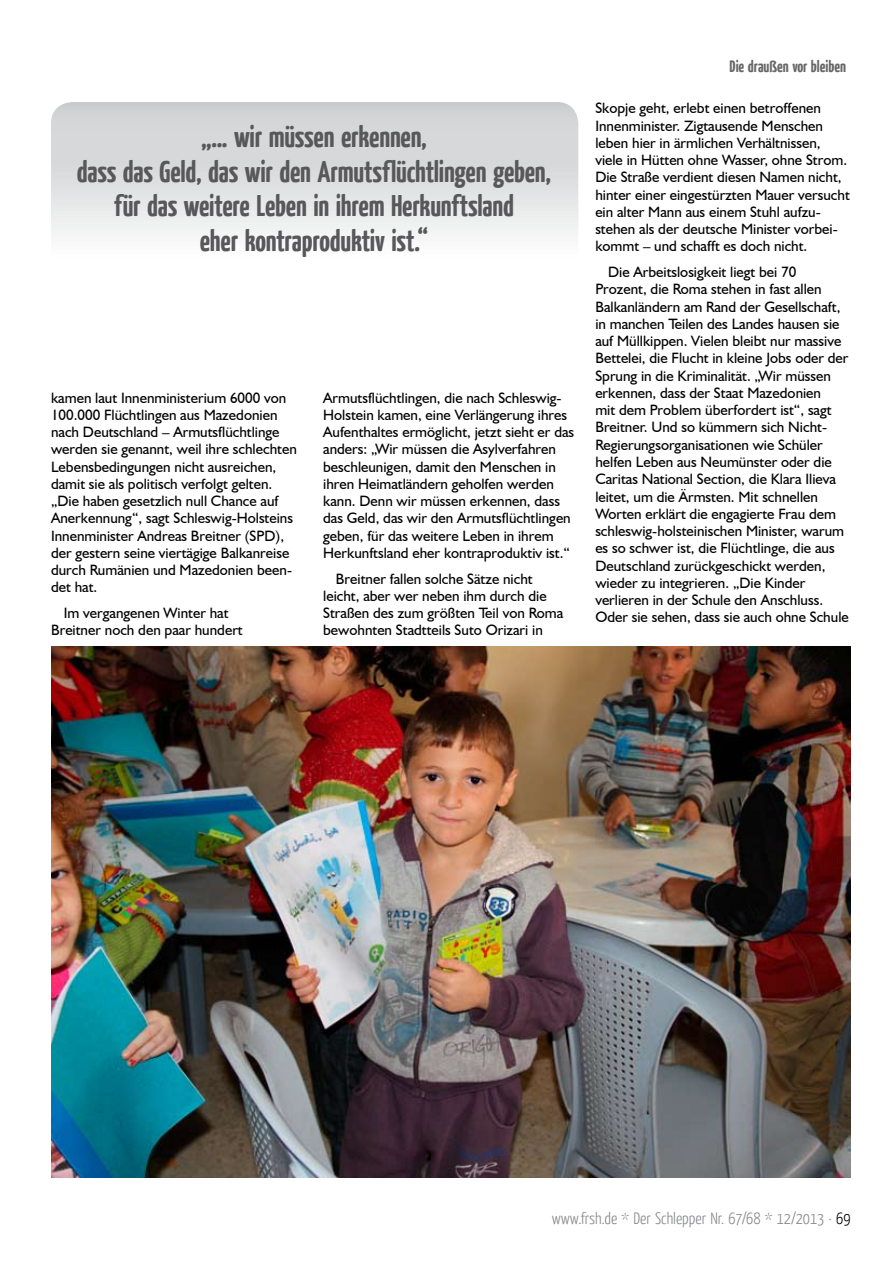
<style>
.page{position:relative;width:893px;height:1263px;background:#fff}
.page>*{position:absolute;margin:0;border:0;box-sizing:border-box;transform-origin:0 0}
.t1{font:700 30px/34.5px "Yanone Kaffeesatz";letter-spacing:-.01em;color:#58585a;text-align:center}
.t2{font:300 16.5px "Yanone Kaffeesatz";color:#87888a}
.t3{font:700 16.5px "Yanone Kaffeesatz";color:#000}
.t4{font:15px/17.2px "Humanist 521 BT";color:#000}
.s1{color:#000}
</style>
<div class="page">
<img style="left:51px;top:646px;width:799px;height:532px">
<svg style="left:51px;top:102px;width:527px;height:132px;background:#dddedf"></svg>
<h1 class="t1" style="left:77px;top:118px;width:476px">„... wir müssen erkennen,<br>dass das Geld, das wir den Armutsflüchtlingen geben, für das weitere Leben in ihrem Herkunftsland<br>eher kontraproduktiv ist.“</h1>
<p class="t4" style="left:51px;top:389px;width:247px">kamen laut Innenministerium 6000 von 100.000 Flüchtlingen aus Mazedonien nach Deutschland – Armutsflüchtlinge werden sie genannt, weil ihre schlechten Lebensbedingungen nicht ausreichen, damit sie als politisch verfolgt gelten. „Die haben gesetzlich null Chance auf Anerkennung“, sagt Schleswig-Holsteins Innenminister Andreas Breitner (SPD), der gestern seine viertägige Balkanreise durch Rumänien und Mazedonien been&shy;det hat.</p>
<p class="t4" style="left:51px;top:604px;width:193px;text-align:center">Im vergangenen Winter hat<br>Breitner noch den paar hundert</p>
<p class="t4" style="left:323px;top:389px;width:253px">Armutsflüchtlingen, die nach Schleswig-Holstein kamen, eine Verlängerung ihres Aufenthaltes ermöglicht, jetzt sieht er das anders: „Wir müssen die Asylverfahren beschleunigen, damit den Menschen in ihren Heimatländern geholfen werden kann. Denn wir müssen erkennen, dass das Geld, das wir den Armutsflüchtlingen geben, für das weitere Leben in ihrem Herkunftsland eher kontraproduktiv ist.“</p>
<p class="t4" style="left:323px;top:570px;width:242px;text-indent:13px">Breitner fallen solche Sätze nicht leicht, aber wer neben ihm durch die Straßen des zum größten Teil von Roma bewohnten Stadtteils Suto Orizari in</p>
<p class="t3" style="left:730px;top:55px;width:118px">Die draußen vor bleiben</p>
<p class="t4" style="left:595px;top:99px;width:256px">Skopje geht, erlebt einen betroffenen Innenminister. Zigtausende Menschen leben hier in ärmlichen Verhältnissen, viele in Hütten ohne Wasser, ohne Strom.<br>Die Straße verdient diesen Namen nicht, hinter einer eingestürzten Mauer versucht ein alter Mann aus einem Stuhl aufzu&shy;stehen als der deutsche Minister vorbei&shy;kommt – und schafft es doch nicht.</p>
<p class="t4" style="left:595px;top:263px;width:255px;text-indent:13px">Die Arbeitslosigkeit liegt bei 70<br>Prozent, die Roma stehen in fast allen Balkanländern am Rand der Gesellschaft, in manchen Teilen des Landes hausen sie auf Müllkippen. Vielen bleibt nur massive Bettelei, die Flucht in kleine Jobs oder der Sprung in die Kriminalität. „Wir müssen erkennen, dass der Staat Mazedonien<br>mit dem Problem überfordert ist“, sagt Breitner. Und so kümmern sich Nicht-Regierungsorganisationen wie Schüler helfen Leben aus Neumünster oder die Caritas National Section, die Klara Ilieva leitet, um die Ärmsten. Mit schnellen Worten erklärt die engagierte Frau dem schleswig-holsteinischen Minister, warum es so schwer ist, die Flüchtlinge, die aus Deutschland zurückgeschickt werden, wieder zu integrieren. „Die Kinder verlieren in der Schule den Anschluss.<br>Oder sie sehen, dass sie auch ohne Schule</p>
<p class="t2" style="left:552px;top:1208px;width:300px">www.frsh.de * Der Schlepper Nr. 67/68 * 12/2013 · <span class="s1">69</span></p>
</div>
